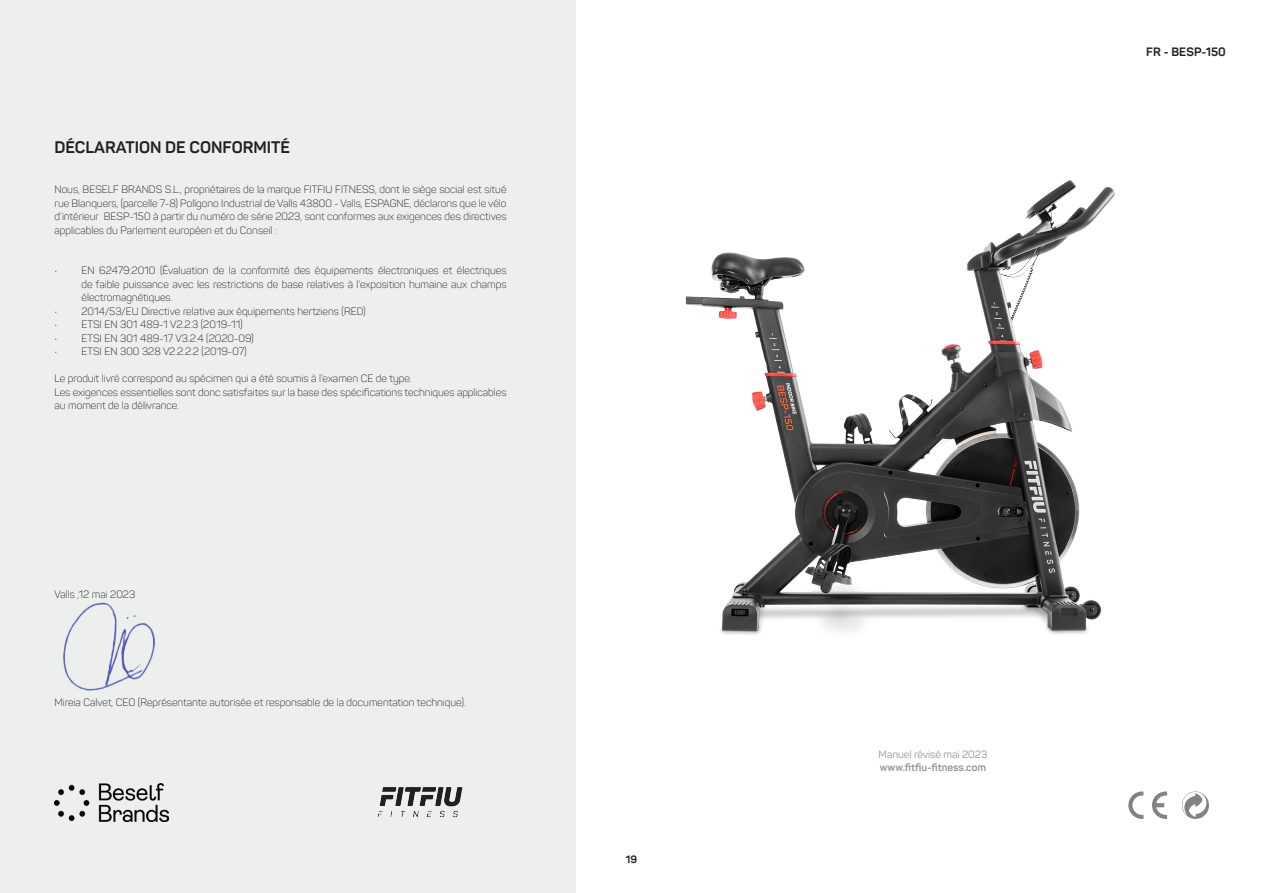
<style>
.page{position:relative;width:1263px;height:893px;background:#fff}
.page>*{position:absolute;margin:0;border:0;box-sizing:border-box;transform-origin:0 0}
.NEGRITA_PORTADA{font:700 16.5px "Panton";color:#231f20}
.t1{font:700 12px "Panton";letter-spacing:.01em;color:#241f21}
.Interior{font:300 10.5px/13.5px "Panton";color:#231f20;text-align:justify}
.Interior-2{font:700 10.5px "Panton";color:#939598}
.Interior-3{font:10.5px "Panton";color:#939598}
.t2{font:700 10.5px "Panton";color:#231f20}
</style>
<div class="page">
<img style="left:685px;top:180px;width:430px;height:455px">
<div style="left:0;top:0;width:576px;height:893px;background:#edefed"></div>
<img style="left:63px;top:602px;width:92px;height:89px">
<svg style="left:1128px;top:791px;width:15px;height:28px"></svg>
<svg style="left:1152px;top:791px;width:15px;height:28px"></svg>
<svg style="left:1182px;top:791px;width:27px;height:28px"></svg>
<img style="left:377px;top:787px;width:86px;height:31px">
<img style="left:55px;top:784px;width:113px;height:37px">
<p class="NEGRITA_PORTADA" style="left:55px;top:137px;width:237px">DÉCLARATION DE CONFORMITÉ</p>
<p class="Interior" style="left:55px;top:183px;width:453px">Nous, BESELF BRANDS S.L., propriétaires de la marque FITFIU FITNESS, dont le siège social est situé rue Blanquers, (parcelle 7-8) Polígono Industrial de Valls 43800 - Valls, ESPAGNE, déclarons que le vélo d’intérieur BESP-150 à partir du numéro de série 2023, sont conformes aux exigences des directives applicables du Parlement européen et du Conseil :</p>
<p class="Interior" style="left:82px;top:264px;width:426px;text-indent:-27px">• EN 62479:2010 (Évaluation de la conformité des équipements électroniques et électriques de faible puissance avec les restrictions de base relatives à l’exposition humaine aux champs électromagnétiques.</p>
<p class="Interior" style="left:55px;top:304px;width:313px">• 2014/53/EU Directive relative aux équipements hertziens (RED)</p>
<p class="Interior" style="left:55px;top:318px;width:190px">• ETSI EN 301 489-1 V2.2.3 (2019-11)</p>
<p class="Interior" style="left:55px;top:331px;width:201px">• ETSI EN 301 489-17 V3.2.4 (2020-09)</p>
<p class="Interior" style="left:55px;top:345px;width:194px">• ETSI EN 300 328 V2.2.2.2 (2019-07)</p>
<p class="Interior" style="left:55px;top:372px;width:359px">Le produit livré correspond au spécimen qui a été soumis à l’examen CE de type.</p>
<p class="Interior" style="left:55px;top:385px;width:454px">Les exigences essentielles sont donc satisfaites sur la base des spécifications techniques applicables au moment de la délivrance.</p>
<p class="Interior" style="left:55px;top:588px;width:82px">Valls ,12 mai 2023</p>
<p class="Interior" style="left:55px;top:696px;width:413px">Mireia Calvet, CEO (Représentante autorisée et responsable de la documentation technique).</p>
<p class="t2" style="left:626px;top:853px;width:13px">19</p>
<p class="t1" style="left:1146px;top:44px;width:81px">FR - BESP-150</p>
<p class="Interior-3" style="left:879px;top:747px;width:110px">Manuel révisé mai 2023</p>
<p class="Interior-2" style="left:880px;top:761px;width:108px">www.fitfiu-fitness.com</p>
</div>
